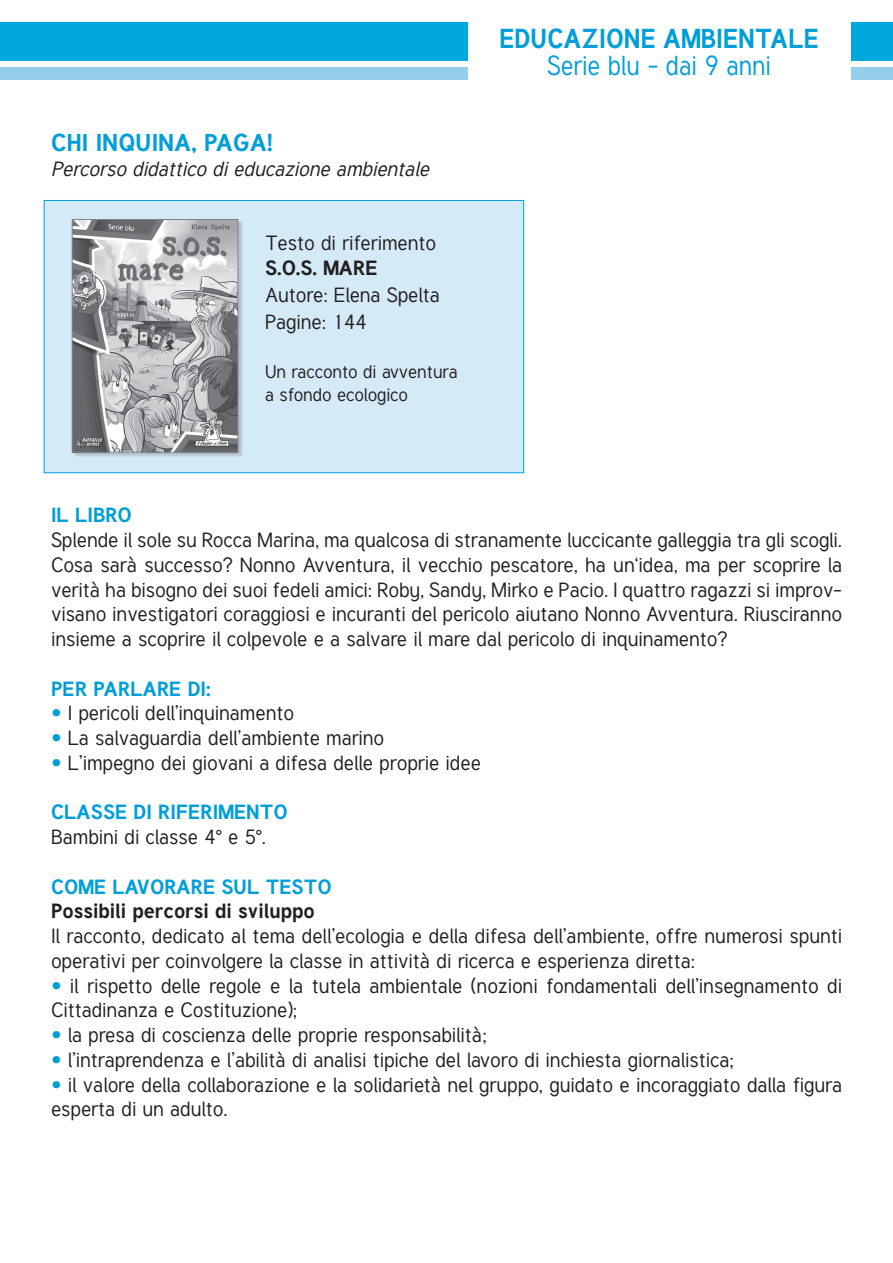
<style>
.page{position:relative;width:893px;height:1263px;background:#fff}
.page>*{position:absolute;margin:0;border:0;box-sizing:border-box;transform-origin:0 0}
.t1{font:700 27px "Tuffy";color:#009ed9;scale:.95 1}
.t2{font:27px "Tuffy";color:#009ed9;scale:.95 1}
.t3{font:700 24px "Tuffy";color:#009ed9}
.t4{font:20.25px/24.8px "Tuffy";color:#231f20}
.t5{font:700 20.25px "Tuffy";color:#009ed9}
.t6{font:italic 20.25px "Tuffy";color:#231f20}
.t7{font:700 20.25px "Tuffy";color:#231f20}
.t8{font:18px "Tuffy";color:#231f20}
.s1{font-family:"Frutiger";font-size:21px;color:#009ed9}
</style>
<div class="page">
<div style="left:0;top:23px;width:893px;height:38px;background:#00a8dd"></div>
<div style="left:0;top:67px;width:893px;height:12px;background:#94ceec"></div>
<div style="left:44px;top:200px;width:480px;height:273px;background:#d5eaf7;border:1px solid #009ed9"></div>
<div style="left:73px;top:220px;width:170px;height:237px;background:#231f20;opacity:.2"></div>
<img style="left:74px;top:221px;width:162px;height:229px">
<div style="left:72px;top:219px;width:166px;height:233px;border:1px solid #818386"></div>
<div style="left:468px;top:16px;width:382px;height:70px;background:#fff"></div>
<p class="t3" style="left:51px;top:126px;width:223px">CHI INQUINA, PAGA!</p>
<p class="t6" style="left:51px;top:156px;width:379px">Percorso didattico di educazione ambientale</p>
<p class="t4" style="left:265px;top:230px;width:173px">Testo di riferimento</p>
<p class="t7" style="left:265px;top:254px;width:114px">S.O.S. MARE</p>
<p class="t4" style="left:265px;top:282px;width:176px">Autore: Elena Spelta</p>
<p class="t4" style="left:265px;top:309px;width:103px">Pagine: 144</p>
<p class="t8" style="left:265px;top:361px;width:194px">Un racconto di avventura</p>
<p class="t8" style="left:265px;top:383px;width:144px">a sfondo ecologico</p>
<p class="t1" style="left:499px;top:20px;width:338px">EDUCAZIONE AMBIENTALE</p>
<p class="t2" style="left:547px;top:49px;width:237px">Serie blu - dai 9 anni</p>
<p class="t5" style="left:51px;top:502px;width:82px">IL LIBRO</p>
<p class="t4" style="left:51px;top:527px;width:793px;text-align:justify">Splende il sole su Rocca Marina, ma qualcosa di stranamente luccicante galleggia tra gli scogli.<br>Cosa sarà successo? Nonno Avventura, il vecchio pescatore, ha un‘idea, ma per scoprire la verità ha bisogno dei suoi fedeli amici: Roby, Sandy, Mirko e Pacio. I quattro ragazzi si improv&shy;visano investigatori coraggiosi e incuranti del pericolo aiutano Nonno Avventura. Riusciranno insieme a scoprire il colpevole e a salvare il mare dal pericolo di inquinamento?</p>
<p class="t5" style="left:51px;top:675px;width:161px">PER PARLARE DI:</p>
<p class="t4" style="left:51px;top:700px;width:245px"><span class="s1">•</span> I pericoli dell’inquinamento</p>
<p class="t4" style="left:51px;top:725px;width:335px"><span class="s1">•</span> La salvaguardia dell’ambiente marino</p>
<p class="t4" style="left:51px;top:750px;width:431px"><span class="s1">•</span> L’impegno dei giovani a difesa delle proprie idee</p>
<p class="t5" style="left:51px;top:799px;width:238px">CLASSE DI RIFERIMENTO</p>
<p class="t4" style="left:51px;top:824px;width:217px">Bambini di classe 4° e 5°.</p>
<p class="t5" style="left:51px;top:873px;width:282px">COME LAVORARE SUL TESTO</p>
<p class="t7" style="left:51px;top:898px;width:265px">Possibili percorsi di sviluppo</p>
<p class="t4" style="left:51px;top:923px;width:793px">Il racconto, dedicato al tema dell’ecologia e della difesa dell’ambiente, offre numerosi spunti operativi per coinvolgere la classe in attività di ricerca e esperienza diretta:</p>
<p class="t4" style="left:51px;top:973px;width:793px"><span class="s1">•</span> il rispetto delle regole e la tutela ambientale (nozioni fondamentali dell’insegnamento di<br>Cittadinanza e Costituzione);</p>
<p class="t4" style="left:51px;top:1022px;width:437px"><span class="s1">•</span> la presa di coscienza delle proprie responsabilità;</p>
<p class="t4" style="left:51px;top:1047px;width:684px"><span class="s1">•</span> l’intraprendenza e l’abilità di analisi tipiche del lavoro di inchiesta giornalistica;</p>
<p class="t4" style="left:51px;top:1072px;width:793px"><span class="s1">•</span> il valore della collaborazione e la solidarietà nel gruppo, guidato e incoraggiato dalla figura esperta di un adulto.</p>
</div>
